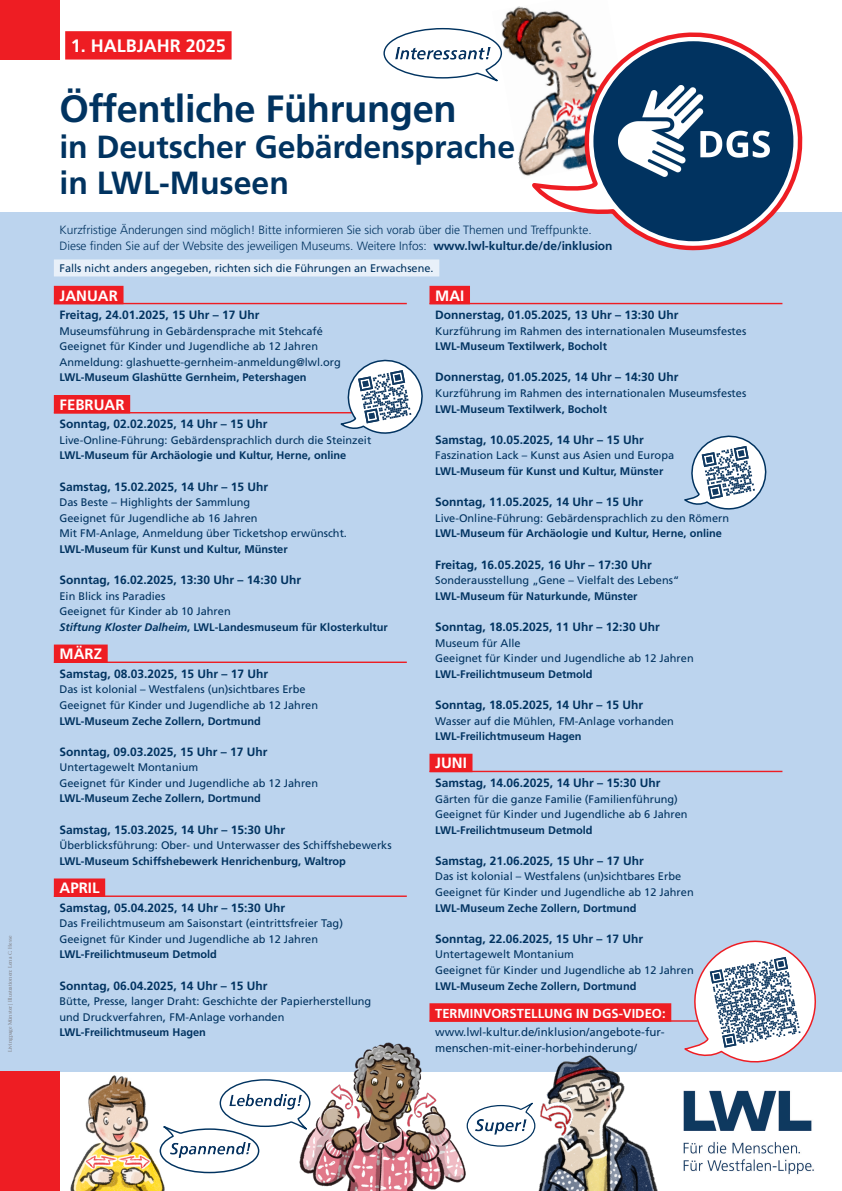
<style>
.page{position:relative;width:842px;height:1191px;background:#fff}
.page>*{position:absolute;margin:0;border:0;box-sizing:border-box;transform-origin:0 0}
.t1{font:700 38px "Rwpnvg Frutiger LT Std";letter-spacing:-.01em;color:#013360}
.t2{font:700 32px/36.6px "Rwpnvg Frutiger LT Std";letter-spacing:-.005em;color:#013360}
.t3{font:700 18px "Rwpnvg Frutiger LT Std";color:#fff}
.t4{font:700 15px "Rwpnvg Frutiger LT Std";color:#fff}
.t5{font:700 13px "Rwpnvg Frutiger LT Std";color:#fff}
.t6{font:700 12px "Rwpnvg Frutiger LT Std";color:#013360}
.t7{font:300 12px/15.6px "Lkcslh Frutiger LT Std";letter-spacing:-.005em;color:#013360}
.t8{font:11.5px "Nwsrnw Frutiger LT Std";color:#013360}
.t9{font:11px/15.6px "Nwsrnw Frutiger LT Std";color:#013360}
.t10{font:700 11px "Rwpnvg Frutiger LT Std";color:#013360}
.t11{font:500 5px "Knqlrb Stone Serif Std";letter-spacing:-.005em;color:#7c7a7e}
.s1{font-family:"Rwpnvg Frutiger LT Std";font-weight:700}
.s2{font-family:"Sbfqjr Frutiger LT Std";font-style:italic}
.s3{font-size:12px}
</style>
<div class="page">
<img style="left:501px;top:6px;width:78px;height:170px">
<img style="left:664px;top:1071px;width:178px;height:104px">
<div style="left:0;top:213px;width:842px;height:858px;background:#bcd4ee"></div>
<hr style="left:429px;top:303px;width:353px;height:1px;background:#ee1d23">
<div style="left:429px;top:286px;width:41px;height:18px;background:#ee1d23"></div>
<hr style="left:429px;top:770px;width:353px;height:2px;background:#ee1d23">
<div style="left:429px;top:753px;width:43px;height:19px;background:#ee1d23"></div>
<hr style="left:54px;top:303px;width:353px;height:1px;background:#ee1d23">
<div style="left:54px;top:286px;width:70px;height:18px;background:#ee1d23"></div>
<hr style="left:54px;top:412px;width:353px;height:1px;background:#ee1d23">
<div style="left:54px;top:395px;width:76px;height:18px;background:#ee1d23"></div>
<hr style="left:54px;top:661px;width:353px;height:2px;background:#ee1d23">
<div style="left:54px;top:644px;width:54px;height:19px;background:#ee1d23"></div>
<hr style="left:54px;top:895px;width:353px;height:2px;background:#ee1d23">
<div style="left:54px;top:878px;width:51px;height:19px;background:#ee1d23"></div>
<div style="left:0;top:0;width:60px;height:60px;background:#ee1d23"></div>
<div style="left:0;top:1071px;width:60px;height:120px;background:#ee1d23"></div>
<div style="left:65px;top:31px;width:167px;height:29px;background:#ee1d23"></div>
<hr style="left:429px;top:1020px;width:268px;height:1px;background:#ee1d23">
<div style="left:429px;top:1003px;width:242px;height:18px;background:#ee1d23"></div>
<svg style="left:383px;top:27px;width:120px;height:55px"></svg>
<svg style="left:466px;top:1103px;width:65px;height:44px"></svg>
<img style="left:299px;top:1042px;width:166px;height:149px">
<img style="left:70px;top:1075px;width:95px;height:116px">
<svg style="left:159px;top:1078px;width:152px;height:96px"></svg>
<svg style="left:530px;top:25px;width:280px;height:226px"></svg>
<div style="left:593px;top:41px;width:200px;height:200px;background:#013360;border-radius:50%"></div>
<img style="left:618px;top:85px;width:151px;height:92px">
<img style="left:395px;top:48px;width:95px;height:12px">
<img style="left:171px;top:1142px;width:79px;height:15px">
<img style="left:230px;top:1094px;width:72px;height:15px">
<img style="left:476px;top:1119px;width:50px;height:15px">
<img style="left:531px;top:1055px;width:131px;height:136px">
<div style="left:54px;top:259px;width:385px;height:17px;background:#e8f0f9"></div>
<svg style="left:340px;top:359px;width:83px;height:75px"></svg>
<svg style="left:684px;top:435px;width:83px;height:75px"></svg>
<svg style="left:683px;top:940px;width:133px;height:123px"></svg>
<p class="t11" style="left:7px;top:1052px;width:118px;rotate:-90deg">Livingpage Münster | Illustrationen: Lena C. Hesse</p>
<h1 class="t3" style="left:71px;top:36px;width:157px">1. HALBJAHR 2025</h1>
<h2 class="t1" style="left:60px;top:86px;width:399px">Öffentliche Führungen</h2>
<h2 class="t2" style="left:60px;top:128px;width:457px">in Deutscher Gebärdensprache in LWL-Museen</h2>
<p class="t7" style="left:60px;top:223px;width:554px">Kurzfristige Änderungen sind möglich! Bitte informieren Sie sich vorab über die Themen und Treffpunkte.<br>Diese fnden Sie auf der Website des jeweiligen Museums. Weitere Infos: <span class="s1">www.lwl-kultur.de/de/inklusion</span></p>
<p class="t9" style="left:60px;top:261px;width:376px">Falls nicht anders angegeben, richten sich die Führungen an Erwachsene.</p>
<h3 class="t4" style="left:60px;top:286px;width:60px">JANUAR</h3>
<p class="t6" style="left:60px;top:308px;width:201px">Freitag, 24.01.2025, 15 Uhr – 17 Uhr</p>
<p class="t9" style="left:60px;top:323px;width:283px">Museumsführung in Gebärdensprache mit Stehcafé<br>Geeignet für Kinder und Jugendliche ab 12 Jahren<br>Anmeldung: glashuette-gernheim-anmeldung@lwl.org</p>
<p class="t10" style="left:60px;top:371px;width:249px">LWL-Museum Glashütte Gernheim, Petershagen</p>
<h3 class="t4" style="left:60px;top:396px;width:66px">FEBRUAR</h3>
<p class="t6" style="left:60px;top:417px;width:210px">Sonntag, 02.02.2025, 14 Uhr – 15 Uhr</p>
<p class="t9" style="left:60px;top:432px;width:313px">Live-Online-Führung: Gebärdensprachlich durch die Steinzeit</p>
<p class="t10" style="left:60px;top:449px;width:288px">LWL-Museum für Archäologie und Kultur, Herne, online</p>
<p class="t6" style="left:60px;top:479px;width:210px">Samstag, 15.02.2025, 14 Uhr – 15 Uhr</p>
<p class="t9" style="left:60px;top:494px;width:289px">Das Beste – Highlights der Sammlung<br>Geeignet für Jugendliche ab 16 Jahren<br>Mit FM-Anlage, Anmeldung über Ticketshop erwünscht.</p>
<p class="t10" style="left:60px;top:542px;width:230px">LWL-Museum für Kunst und Kultur, Münster</p>
<p class="t6" style="left:60px;top:573px;width:243px">Sonntag, 16.02.2025, 13:30 Uhr – 14:30 Uhr</p>
<p class="t9" style="left:60px;top:588px;width:173px">Ein Blick ins Paradies<br>Geeignet für Kinder ab 10 Jahren</p>
<p class="t10" style="left:60px;top:620px;width:330px"><span class="s2">Stiftung Kloster Dalheim</span>, LWL-Landesmuseum für Klosterkultur</p>
<h3 class="t4" style="left:60px;top:645px;width:44px">MÄRZ</h3>
<p class="t6" style="left:60px;top:666px;width:210px">Samstag, 08.03.2025, 15 Uhr – 17 Uhr</p>
<p class="t9" style="left:60px;top:682px;width:260px">Das ist kolonial – Westfalens (un)sichtbares Erbe<br>Geeignet für Kinder und Jugendliche ab 12 Jahren</p>
<p class="t10" style="left:60px;top:714px;width:203px">LWL-Museum Zeche Zollern, Dortmund</p>
<p class="t6" style="left:60px;top:744px;width:210px">Sonntag, 09.03.2025, 15 Uhr – 17 Uhr</p>
<p class="t9" style="left:60px;top:759px;width:260px">Untertagewelt Montanium<br>Geeignet für Kinder und Jugendliche ab 12 Jahren</p>
<p class="t10" style="left:60px;top:792px;width:203px">LWL-Museum Zeche Zollern, Dortmund</p>
<p class="t6" style="left:60px;top:822px;width:227px">Samstag, 15.03.2025, 14 Uhr – 15:30 Uhr</p>
<p class="t9" style="left:60px;top:837px;width:334px">Überblicksführung: Ober- und Unterwasser des Schiffshebewerks</p>
<p class="t10" style="left:60px;top:854px;width:288px">LWL-Museum Schiffshebewerk Henrichenburg, Waltrop</p>
<h3 class="t4" style="left:60px;top:879px;width:42px">APRIL</h3>
<p class="t6" style="left:60px;top:900px;width:227px">Samstag, 05.04.2025, 14 Uhr – 15:30 Uhr</p>
<p class="t9" style="left:60px;top:915px;width:285px">Das Freilichtmuseum am Saisonstart (eintrittsfreier Tag)<br>Geeignet für Kinder und Jugendliche ab 12 Jahren</p>
<p class="t10" style="left:60px;top:948px;width:159px">LWL-Freilichtmuseum Detmold</p>
<p class="t6" style="left:60px;top:978px;width:210px">Sonntag, 06.04.2025, 14 Uhr – 15 Uhr</p>
<p class="t9" style="left:60px;top:993px;width:313px">Bütte, Presse, langer Draht: Geschichte der Papierherstellung und Druckverfahren<span class="s3">,</span> FM-Anlage vorhanden</p>
<p class="t10" style="left:60px;top:1026px;width:148px">LWL-Freilichtmuseum Hagen</p>
<h3 class="t4" style="left:435px;top:286px;width:31px">MAI</h3>
<p class="t6" style="left:435px;top:308px;width:245px">Donnerstag, 01.05.2025, 13 Uhr – 13:30 Uhr</p>
<p class="t9" style="left:435px;top:323px;width:313px">Kurzführung im Rahmen des internationalen Museumsfestes</p>
<p class="t10" style="left:435px;top:340px;width:173px">LWL-Museum Textilwerk, Bocholt</p>
<p class="t6" style="left:435px;top:370px;width:245px">Donnerstag, 01.05.2025, 14 Uhr – 14:30 Uhr</p>
<p class="t9" style="left:435px;top:385px;width:313px">Kurzführung im Rahmen des internationalen Museumsfestes</p>
<p class="t10" style="left:435px;top:402px;width:173px">LWL-Museum Textilwerk, Bocholt</p>
<p class="t6" style="left:435px;top:432px;width:210px">Samstag, 10.05.2025, 14 Uhr – 15 Uhr</p>
<p class="t9" style="left:435px;top:448px;width:240px">Faszination Lack – Kunst aus Asien und Europa</p>
<p class="t10" style="left:435px;top:465px;width:230px">LWL-Museum für Kunst und Kultur, Münster</p>
<p class="t6" style="left:435px;top:495px;width:210px">Sonntag, 11.05.2025, 14 Uhr – 15 Uhr</p>
<p class="t9" style="left:435px;top:510px;width:295px">Live-Online-Führung: Gebärdensprachlich zu den Römern</p>
<p class="t10" style="left:435px;top:527px;width:288px">LWL-Museum für Archäologie und Kultur, Herne, online</p>
<p class="t6" style="left:435px;top:557px;width:218px">Freitag, 16.05.2025, 16 Uhr – 17:30 Uhr</p>
<p class="t9" style="left:435px;top:572px;width:245px">Sonderausstellung „Gene – Vielfalt des Lebens“</p>
<p class="t10" style="left:435px;top:589px;width:204px">LWL-Museum für Naturkunde, Münster</p>
<p class="t6" style="left:435px;top:619px;width:226px">Sonntag, 18.05.2025, 11 Uhr – 12:30 Uhr</p>
<p class="t9" style="left:435px;top:635px;width:260px">Museum für Alle<br>Geeignet für Kinder und Jugendliche ab 12 Jahren</p>
<p class="t10" style="left:435px;top:667px;width:159px">LWL-Freilichtmuseum Detmold</p>
<p class="t6" style="left:435px;top:697px;width:210px">Sonntag, 18.05.2025, 14 Uhr – 15 Uhr</p>
<p class="t9" style="left:435px;top:713px;width:240px">Wasser auf die Mühlen, FM-Anlage vorhanden</p>
<p class="t10" style="left:435px;top:730px;width:148px">LWL-Freilichtmuseum Hagen</p>
<h3 class="t4" style="left:435px;top:754px;width:33px">JUNI</h3>
<p class="t6" style="left:435px;top:775px;width:227px">Samstag, 14.06.2025, 14 Uhr – 15:30 Uhr</p>
<p class="t9" style="left:435px;top:791px;width:254px">Gärten für die ganze Familie (Familienführung)<br>Geeignet für Kinder und Jugendliche ab 6 Jahren</p>
<p class="t10" style="left:435px;top:823px;width:159px">LWL-Freilichtmuseum Detmold</p>
<p class="t6" style="left:435px;top:853px;width:210px">Samstag, 21.06.2025, 15 Uhr – 17 Uhr</p>
<p class="t9" style="left:435px;top:869px;width:260px">Das ist kolonial – Westfalens (un)sichtbares Erbe<br>Geeignet für Kinder und Jugendliche ab 12 Jahren</p>
<p class="t10" style="left:435px;top:901px;width:203px">LWL-Museum Zeche Zollern, Dortmund</p>
<p class="t6" style="left:435px;top:931px;width:210px">Sonntag, 22.06.2025, 15 Uhr – 17 Uhr</p>
<p class="t9" style="left:435px;top:947px;width:260px">Untertagewelt Montanium<br>Geeignet für Kinder und Jugendliche ab 12 Jahren</p>
<p class="t10" style="left:435px;top:979px;width:203px">LWL-Museum Zeche Zollern, Dortmund</p>
<h3 class="t5" style="left:435px;top:1005px;width:232px">TERMINVORSTELLUNG IN DGS-VIDEO:</h3>
<p class="t8" style="left:435px;top:1025px;width:231px">www.lwl-kultur.de/inklusion/angebote-fur-</p>
<p class="t8" style="left:435px;top:1041px;width:203px">menschen-mit-einer-horbehinderung/</p>
</div>
